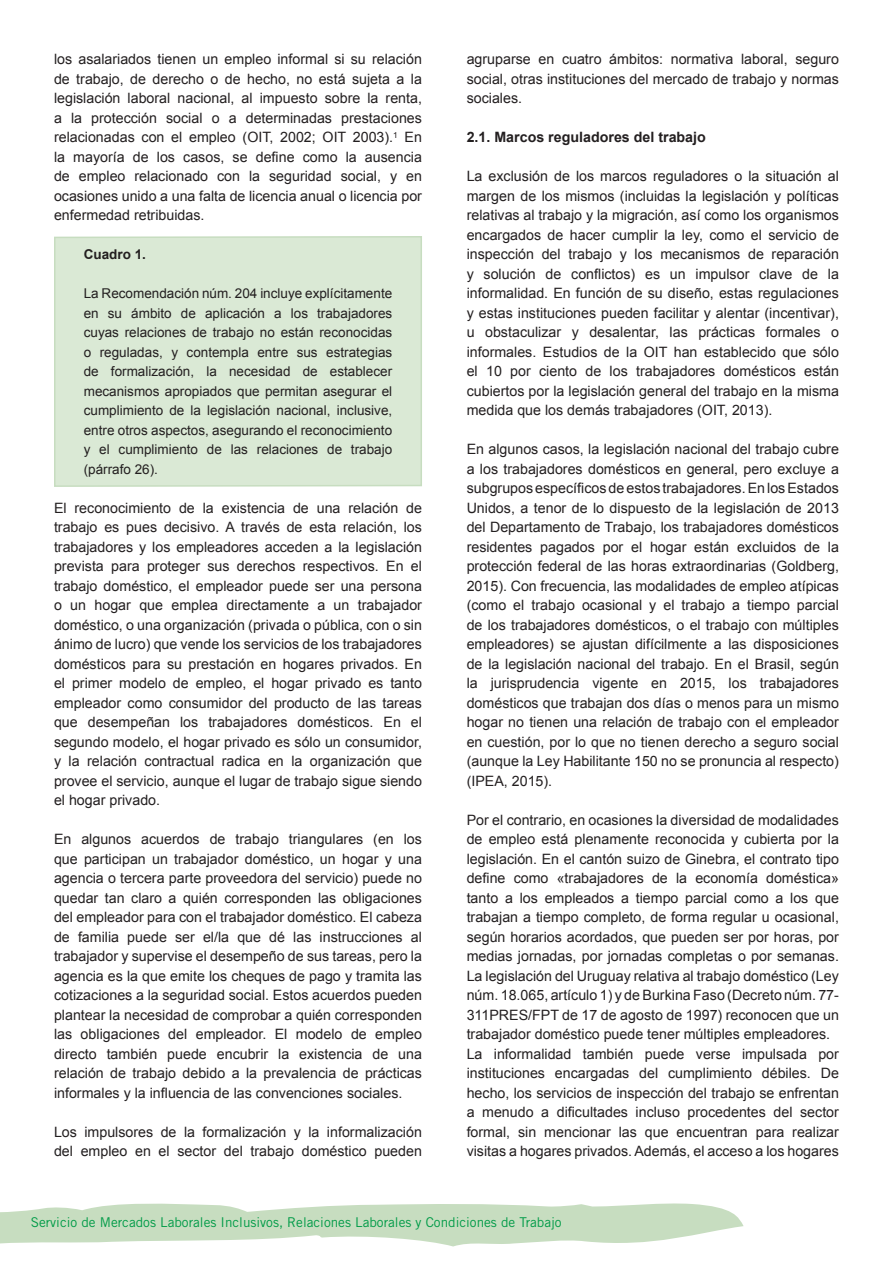
<style>
.page{position:relative;width:893px;height:1263px;background:#fff}
.page>*{position:absolute;margin:0;border:0;box-sizing:border-box;transform-origin:0 0}
.t1{font:14.25px/19.5px "Arial";color:#231f20;text-align:justify}
.t2{font:700 14.25px "Arial";color:#231f20}
.t3{font:13.5px/19.5px "Arial";color:#231f20;text-align:justify}
.t4{font:13.5px "Trade Gothic LT Std";color:#009b47}
.t5{font:700 13.5px "Arial";color:#231f20}
</style>
<div class="page">
<svg style="left:0;top:1203px;width:744px;height:44px"></svg>
<svg style="left:54px;top:236px;width:368px;height:251px;background:#d8e8d3"></svg>
<p class="t1" style="left:54px;top:50px;width:370px">los asalariados tienen un empleo informal si su relación de trabajo, de derecho o de hecho, no está sujeta a la legislación laboral nacional, al impuesto sobre la renta, a la protección social o a determinadas prestaciones relacionadas con el empleo (OIT, 2002; OIT 2003).<sup>1</sup> En la mayoría de los casos, se define como la ausencia de empleo relacionado con la seguridad social, y en ocasiones unido a una falta de licencia anual o licencia por enfermedad retribuidas.</p>
<p class="t5" style="left:84px;top:246px;width:64px">Cuadro 1.</p>
<p class="t3" style="left:84px;top:284px;width:310px">La Recomendación núm. 204 incluye explícitamente en su ámbito de aplicación a los trabajadores cuyas relaciones de trabajo no están reconocidas o reguladas, y contempla entre sus estrategias de formalización, la necesidad de establecer mecanismos apropiados que permitan asegurar el cumplimiento de la legislación nacional, inclusive, entre otros aspectos, asegurando el reconocimiento y el cumplimiento de las relaciones de trabajo (párrafo 26).</p>
<p class="t1" style="left:54px;top:498px;width:370px">El reconocimiento de la existencia de una relación de trabajo es pues decisivo. A través de esta relación, los trabajadores y los empleadores acceden a la legislación prevista para proteger sus derechos respectivos. En el trabajo doméstico, el empleador puede ser una persona o un hogar que emplea directamente a un trabajador doméstico, o una organización (privada o pública, con o sin ánimo de lucro) que vende los servicios de los trabajadores domésticos para su prestación en hogares privados. En el primer modelo de empleo, el hogar privado es tanto empleador como consumidor del producto de las tareas que desempeñan los trabajadores domésticos. En el segundo modelo, el hogar privado es sólo un consumidor, y la relación contractual radica en la organización que provee el servicio, aunque el lugar de trabajo sigue siendo el hogar privado.</p>
<p class="t1" style="left:54px;top:830px;width:370px">En algunos acuerdos de trabajo triangulares (en los que participan un trabajador doméstico, un hogar y una agencia o tercera parte proveedora del servicio) puede no quedar tan claro a quién corresponden las obligaciones del empleador para con el trabajador doméstico. El cabeza de familia puede ser el/la que dé las instrucciones al trabajador y supervise el desempeño de sus tareas, pero la agencia es la que emite los cheques de pago y tramita las cotizaciones a la seguridad social. Estos acuerdos pueden plantear la necesidad de comprobar a quién corresponden las obligaciones del empleador. El modelo de empleo directo también puede encubrir la existencia de una relación de trabajo debido a la prevalencia de prácticas informales y la influencia de las convenciones sociales.</p>
<p class="t1" style="left:54px;top:1122px;width:369px">Los impulsores de la formalización y la informalización del empleo en el sector del trabajo doméstico pueden</p>
<p class="t1" style="left:467px;top:50px;width:374px">agruparse en cuatro ámbitos: normativa laboral, seguro social, otras instituciones del mercado de trabajo y normas sociales.</p>
<p class="t2" style="left:467px;top:128px;width:241px">2.1. Marcos reguladores del trabajo</p>
<p class="t1" style="left:467px;top:167px;width:374px">La exclusión de los marcos reguladores o la situación al margen de los mismos (incluidas la legislación y políticas relativas al trabajo y la migración, así como los organismos encargados de hacer cumplir la ley, como el servicio de inspección del trabajo y los mecanismos de reparación y solución de conflictos) es un impulsor clave de la informalidad. En función de su diseño, estas regulaciones y estas instituciones pueden facilitar y alentar (incentivar), u obstaculizar y desalentar, las prácticas formales o informales. Estudios de la OIT han establecido que sólo el 10 por ciento de los trabajadores domésticos están cubiertos por la legislación general del trabajo en la misma medida que los demás trabajadores (OIT, 2013).</p>
<p class="t1" style="left:467px;top:440px;width:374px">En algunos casos, la legislación nacional del trabajo cubre a los trabajadores domésticos en general, pero excluye a subgrupos específicos de estos trabajadores. En los Estados Unidos, a tenor de lo dispuesto de la legislación de 2013 del Departamento de Trabajo, los trabajadores domésticos residentes pagados por el hogar están excluidos de la protección federal de las horas extraordinarias (Goldberg, 2015). Con frecuencia, las modalidades de empleo atípicas (como el trabajo ocasional y el trabajo a tiempo parcial de los trabajadores domésticos, o el trabajo con múltiples empleadores) se ajustan difícilmente a las disposiciones de la legislación nacional del trabajo. En el Brasil, según la jurisprudencia vigente en 2015, los trabajadores domésticos que trabajan dos días o menos para un mismo hogar no tienen una relación de trabajo con el empleador en cuestión, por lo que no tienen derecho a seguro social (aunque la Ley Habilitante 150 no se pronuncia al respecto) (IPEA, 2015).</p>
<p class="t1" style="left:467px;top:810px;width:374px;text-align:left">Por el contrario, en ocasiones la diversidad de modalidades de empleo está plenamente reconocida y cubierta por la legislación. En el cantón suizo de Ginebra, el contrato tipo define como «trabajadores de la economía doméstica» tanto a los empleados a tiempo parcial como a los que trabajan a tiempo completo, de forma regular u ocasional, según horarios acordados, que pueden ser por horas, por medias jornadas, por jornadas completas o por semanas.<br>La legislación del Uruguay relativa al trabajo doméstico (Ley núm. 18.065, artículo 1) y de Burkina Faso (Decreto núm. 77- 311PRES/FPT de 17 de agosto de 1997) reconocen que un trabajador doméstico puede tener múltiples empleadores.<br>La informalidad también puede verse impulsada por instituciones encargadas del cumplimiento débiles. De hecho, los servicios de inspección del trabajo se enfrentan a menudo a dificultades incluso procedentes del sector formal, sin mencionar las que encuentran para realizar visitas a hogares privados. Además, el acceso a los hogares</p>
<p class="t4" style="left:31px;top:1213px;width:532px">Servicio de Mercados Laborales Inclusivos, Relaciones Laborales y Condiciones de Trabajo</p>
</div>
